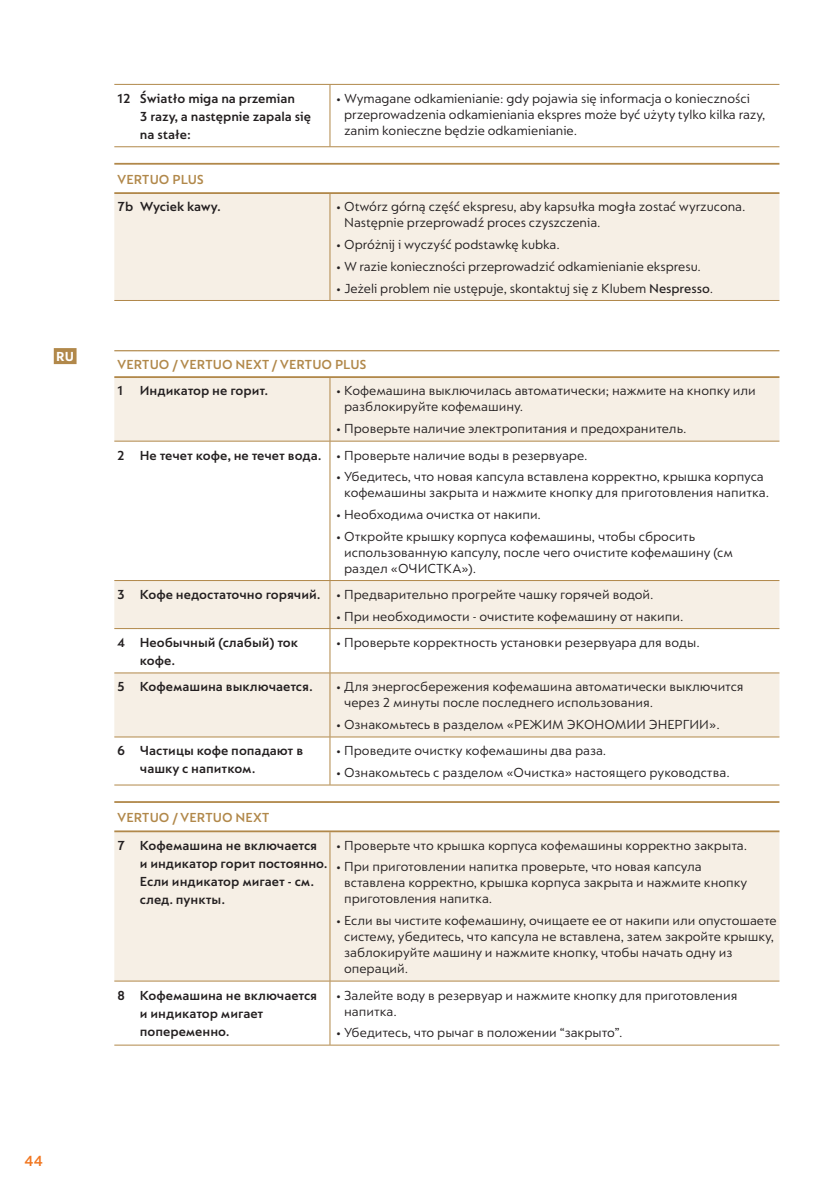
<style>
.page{position:relative;width:834px;height:1189px;background:#fff}
.page>*{position:absolute;margin:0;border:0;box-sizing:border-box;transform-origin:0 0}
.t1{font:14px/16px "Nespresso Lucas";color:#231f20}
.t2{font:600 14px/18px "Nespresso Lucas";color:#231f20}
.t3{font:600 14px "Nespresso Lucas";color:#b1884a}
.t4{font:700 14px "Nespresso Lucas";color:#fff}
.t5{font:700 14px "Nespresso";color:#f17721}
.s1{font-weight:500}
.s2{font-weight:600}
</style>
<div class="page">
<div style="left:114px;top:194px;width:665px;height:106px;background:#f6efe5"></div>
<hr style="left:329px;top:194px;width:1px;height:106px;background:#b1884a">
<svg style="left:114px;top:84px;width:23px;height:1px"></svg>
<hr style="left:137px;top:84px;width:193px;height:1px;background:#b1884a">
<svg style="left:114px;top:300px;width:23px;height:1px"></svg>
<hr style="left:137px;top:300px;width:193px;height:1px;background:#b1884a">
<svg style="left:114px;top:146px;width:23px;height:1px"></svg>
<hr style="left:137px;top:146px;width:193px;height:1px;background:#b1884a">
<hr style="left:329px;top:85px;width:1px;height:61px;background:#b1884a">
<hr style="left:330px;top:84px;width:449px;height:1px;background:#b1884a">
<hr style="left:330px;top:300px;width:449px;height:1px;background:#b1884a">
<hr style="left:330px;top:146px;width:449px;height:1px;background:#b1884a">
<hr style="left:114px;top:163px;width:23px;height:2px;background:#b1884a">
<hr style="left:137px;top:163px;width:193px;height:2px;background:#b1884a">
<hr style="left:330px;top:163px;width:449px;height:2px;background:#b1884a">
<hr style="left:114px;top:192px;width:23px;height:2px;background:#b1884a">
<hr style="left:137px;top:192px;width:193px;height:2px;background:#b1884a">
<hr style="left:330px;top:192px;width:449px;height:2px;background:#b1884a">
<svg style="left:114px;top:378px;width:665px;height:603px;fill:#f6efe5"></svg>
<hr style="left:329px;top:378px;width:1px;height:63px;background:#b1884a">
<hr style="left:329px;top:832px;width:1px;height:149px;background:#b1884a">
<svg style="left:114px;top:441px;width:23px;height:1px"></svg>
<hr style="left:137px;top:441px;width:193px;height:1px;background:#b1884a">
<svg style="left:114px;top:981px;width:23px;height:1px"></svg>
<hr style="left:137px;top:981px;width:193px;height:1px;background:#b1884a">
<hr style="left:329px;top:441px;width:1px;height:139px;background:#b1884a">
<hr style="left:329px;top:981px;width:1px;height:64px;background:#b1884a">
<hr style="left:330px;top:441px;width:449px;height:1px;background:#b1884a">
<hr style="left:330px;top:981px;width:449px;height:1px;background:#b1884a">
<svg style="left:114px;top:580px;width:23px;height:1px"></svg>
<hr style="left:137px;top:580px;width:193px;height:1px;background:#b1884a">
<svg style="left:114px;top:672px;width:23px;height:1px"></svg>
<hr style="left:137px;top:672px;width:193px;height:1px;background:#b1884a">
<svg style="left:114px;top:1045px;width:23px;height:1px"></svg>
<hr style="left:137px;top:1045px;width:193px;height:1px;background:#b1884a">
<hr style="left:329px;top:581px;width:1px;height:47px;background:#b1884a">
<hr style="left:329px;top:673px;width:1px;height:64px;background:#b1884a">
<hr style="left:330px;top:580px;width:449px;height:1px;background:#b1884a">
<hr style="left:330px;top:672px;width:449px;height:1px;background:#b1884a">
<hr style="left:330px;top:1045px;width:449px;height:1px;background:#b1884a">
<svg style="left:114px;top:628px;width:23px;height:1px"></svg>
<hr style="left:137px;top:628px;width:193px;height:1px;background:#b1884a">
<svg style="left:114px;top:737px;width:23px;height:1px"></svg>
<hr style="left:137px;top:737px;width:193px;height:1px;background:#b1884a">
<svg style="left:114px;top:785px;width:23px;height:1px"></svg>
<hr style="left:137px;top:785px;width:193px;height:1px;background:#b1884a">
<hr style="left:329px;top:629px;width:1px;height:44px;background:#b1884a">
<hr style="left:329px;top:737px;width:1px;height:48px;background:#b1884a">
<hr style="left:330px;top:628px;width:449px;height:1px;background:#b1884a">
<hr style="left:330px;top:737px;width:449px;height:1px;background:#b1884a">
<hr style="left:330px;top:785px;width:449px;height:1px;background:#b1884a">
<svg style="left:114px;top:350px;width:23px;height:1px"></svg>
<hr style="left:137px;top:350px;width:193px;height:1px;background:#b1884a">
<hr style="left:330px;top:350px;width:449px;height:1px;background:#b1884a">
<hr style="left:114px;top:376px;width:23px;height:2px;background:#b1884a">
<hr style="left:137px;top:376px;width:193px;height:2px;background:#b1884a">
<hr style="left:330px;top:376px;width:449px;height:2px;background:#b1884a">
<hr style="left:114px;top:830px;width:23px;height:2px;background:#b1884a">
<hr style="left:137px;top:830px;width:193px;height:2px;background:#b1884a">
<hr style="left:330px;top:830px;width:449px;height:2px;background:#b1884a">
<hr style="left:114px;top:801px;width:23px;height:2px;background:#b1884a">
<hr style="left:137px;top:801px;width:193px;height:2px;background:#b1884a">
<hr style="left:330px;top:801px;width:449px;height:2px;background:#b1884a">
<div style="left:54px;top:348px;width:22px;height:16px;background:#b1884a"></div>
<p class="t4" style="left:56px;top:348px;width:20px">RU</p>
<p class="t2" style="left:140px;top:89px;width:173px;text-indent:-23px">12 Światło miga na przemian<br>3 razy, a następnie zapala się na stałe:</p>
<p class="t1" style="left:344px;top:90px;width:422px;text-indent:-8px">• Wymagane odkamienianie: gdy pojawia się informacja o konieczności przeprowadzenia odkamieniania ekspres może być użyty tylko kilka razy, zanim konieczne będzie odkamienianie.</p>
<p class="t3" style="left:117px;top:171px;width:88px">VERTUO PLUS</p>
<p class="t2" style="left:117px;top:198px;width:105px">7b Wyciek kawy.</p>
<p class="t1" style="left:344px;top:199px;width:402px;text-indent:-8px">• Otwórz górną część ekspresu, aby kapsułka mogła zostać wyrzucona.<br>Następnie przeprowadź proces czyszczenia.</p>
<p class="t1" style="left:335px;top:236px;width:225px">• Opróżnij i wyczyść podstawkę kubka.</p>
<p class="t1" style="left:335px;top:258px;width:366px">• W razie konieczności przeprowadzić odkamienianie ekspresu.</p>
<p class="t1" style="left:335px;top:280px;width:379px">• Jeżeli problem nie ustępuje, skontaktuj się z Klubem <span class="s1">Nespresso</span>.</p>
<p class="t3" style="left:117px;top:356px;width:251px">VERTUO / VERTUO NEXT / VERTUO PLUS</p>
<p class="t2" style="left:117px;top:382px;width:152px">1 Индикатор не горит.</p>
<p class="t1" style="left:344px;top:383px;width:413px;text-indent:-8px">• Кофемашина выключилась автоматически; нажмите на кнопку или разблокируйте кофемашину.</p>
<p class="t1" style="left:117px;top:415px;width:570px;line-height:26.4px;text-indent:218px">• Проверьте наличие электропитания и предохранитель.<br><span class="s2">2 Не течет кофе, не течет вода.</span> • Проверьте наличие воды в резервуаре.</p>
<p class="t1" style="left:344px;top:468px;width:426px;text-indent:-8px">• Убедитесь, что новая капсула вставлена корректно, крышка корпуса кофемашины закрыта и нажмите кнопку для приготовления напитка.</p>
<p class="t1" style="left:335px;top:506px;width:207px">• Необходима очистка от накипи.</p>
<p class="t1" style="left:344px;top:528px;width:390px;text-indent:-8px">• Откройте крышку корпуса кофемашины, чтобы сбросить использованную капсулу, после чего очистите кофемашину (см раздел «ОЧИСТКА»).</p>
<p class="t1" style="left:117px;top:586px;width:537px"><span class="s2">3 Кофе недостаточно горячий.</span> • Предварительно прогрейте чашку горячей водой.</p>
<p class="t1" style="left:335px;top:608px;width:349px">• При необходимости - очистите кофемашину от накипи.</p>
<p class="t2" style="left:140px;top:633px;width:159px;text-indent:-23px">4 Необычный (слабый) ток кофе.</p>
<p class="t1" style="left:335px;top:634px;width:365px">• Проверьте корректность установки резервуара для воды.</p>
<p class="t2" style="left:117px;top:677px;width:197px">5 Кофемашина выключается.</p>
<p class="t1" style="left:344px;top:678px;width:401px;text-indent:-8px">• Для энергосбережения кофемашина автоматически выключится через 2 минуты после последнего использования.</p>
<p class="t1" style="left:335px;top:716px;width:385px">• Ознакомьтесь в разделом «РЕЖИМ ЭКОНОМИИ ЭНЕРГИИ».</p>
<p class="t2" style="left:140px;top:741px;width:165px;text-indent:-23px">6 Частицы кофе попадают в чашку с напитком.</p>
<p class="t1" style="left:335px;top:742px;width:272px">• Проведите очистку кофемашины два раза.</p>
<p class="t1" style="left:335px;top:764px;width:395px">• Ознакомьтесь c разделом «Очистка» настоящего руководства.</p>
<p class="t3" style="left:117px;top:809px;width:154px">VERTUO / VERTUO NEXT</p>
<p class="t2" style="left:140px;top:836px;width:189px;text-indent:-23px">7 Кофемашина не включается и индикатор горит постоянно.<br>Если индикатор мигает - см. след. пункты.</p>
<p class="t1" style="left:335px;top:837px;width:413px">• Проверьте что крышка корпуса кофемашины корректно закрыта.</p>
<p class="t1" style="left:344px;top:858px;width:404px;text-indent:-8px">• При приготовлении напитка проверьте, что новая капсула вставлена корректно, крышка корпуса закрыта и нажмите кнопку приготовления напитка.</p>
<p class="t1" style="left:344px;top:912px;width:433px;text-indent:-8px">• Если вы чистите кофемашину, очищаете ее от накипи или опустошаете систему, убедитесь, что капсула не вставлена, затем закройте крышку, заблокируйте машину и нажмите кнопку, чтобы начать одну из операций.</p>
<p class="t2" style="left:140px;top:986px;width:179px;text-indent:-23px">8 Кофемашина не включается и индикатор мигает попеременно.</p>
<p class="t1" style="left:344px;top:987px;width:394px;text-indent:-8px">• Залейте воду в резервуар и нажмите кнопку для приготовления напитка.</p>
<p class="t1" style="left:335px;top:1024px;width:288px">• Убедитесь, что рычаг в положении “закрыто”.</p>
<p class="t5" style="left:25px;top:1151px;width:19px">44</p>
</div>
